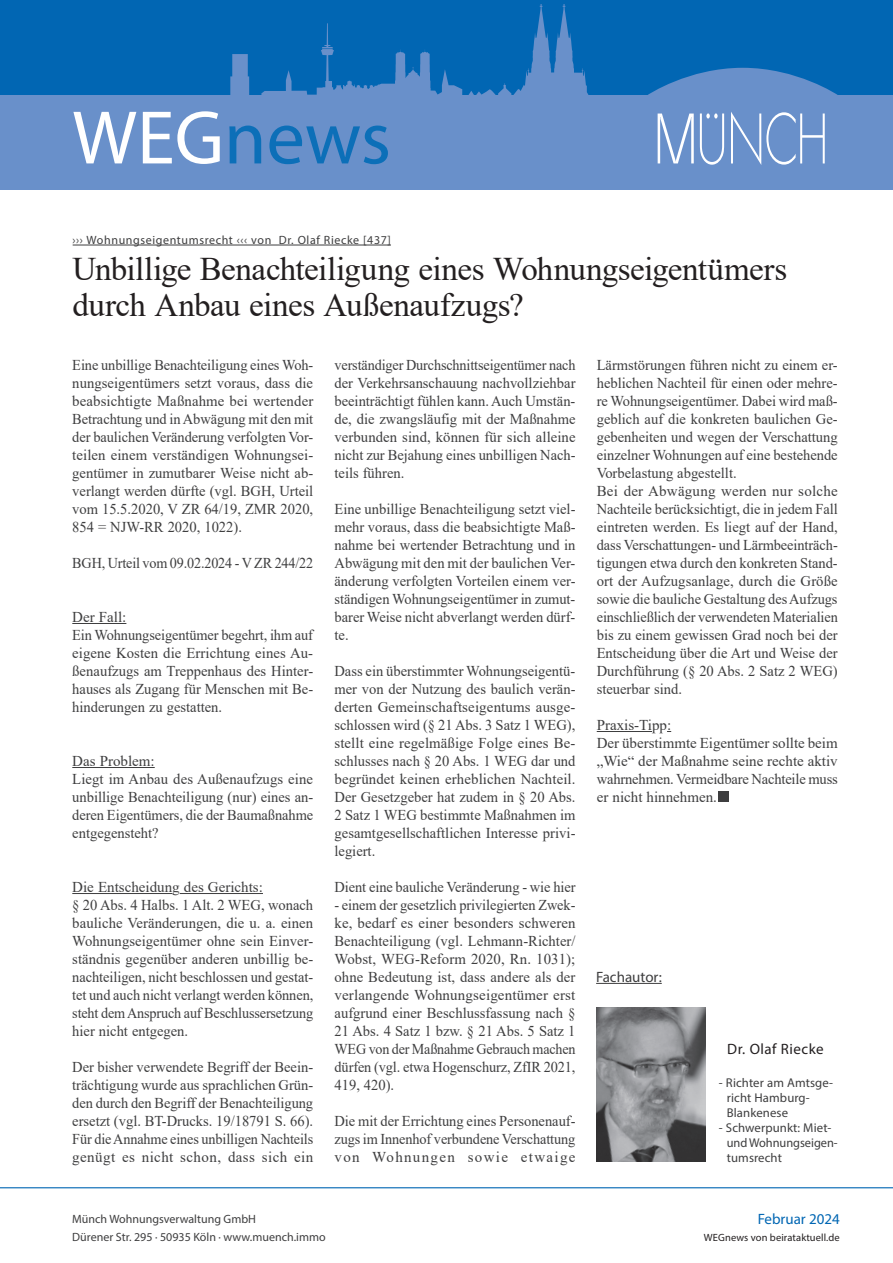
<style>
.page{position:relative;width:893px;height:1263px;background:#fff}
.page>*{position:absolute;margin:0;border:0;box-sizing:border-box;transform-origin:0 0}
.t1{font:76.5px "Myriad Pro";color:#0c6fb8}
.t2{font:33px/36px "Times New Roman";letter-spacing:-.015em;color:#231f20}
.t3{font:15px/18px "Times New Roman";color:#3e3e3f}
.t4{font:15px/18px "Times New Roman";color:#3e3e3f;text-align:justify;scale:.96 1}
.t5{font:15px/18px "Times New Roman";color:#3e3e3f;text-align:justify;scale:.95 1}
.t6{font:15px "Times New Roman";color:#3e3e3f;scale:.94 1}
.t7{font:15px "Myriad Pro";letter-spacing:.03em;color:#231f20}
.t8{font:15px "Myriad Pro";color:#0166b3}
.t9{font:15px "Myriad Pro";color:#3e3e3f}
.t10{font:12.75px/15px "Myriad Pro";letter-spacing:.01em;color:#3e3e3f}
.t11{font:12px "Myriad Pro";color:#3e3e3f}
.t12{font:12px "Myriad Pro";letter-spacing:.05em;color:#3e3e3f}
.t13{font:10.5px "Myriad Pro";letter-spacing:.01em;color:#231f20}
.s1{color:#fff}
</style>
<div class="page">
<div style="left:0;top:95px;width:893px;height:95px;background:#6990ca"></div>
<hr style="left:0;top:1187px;width:893px;height:1px;background:#0166b3">
<div style="left:0;top:0;width:893px;height:95px;background:#0166b3"></div>
<svg style="left:221px;top:4px;width:372px;height:141px"></svg>
<svg style="left:648px;top:68px;width:189px;height:122px;background:#6b94cc"></svg>
<img style="left:596px;top:1007px;width:110px;height:155px">
<hr style="left:596px;top:983px;width:66px;height:1px;background:#3e3e3f">
<hr style="left:72px;top:623px;width:54px;height:1px;background:#3e3e3f">
<hr style="left:72px;top:767px;width:83px;height:1px;background:#3e3e3f">
<hr style="left:72px;top:893px;width:100px;height:1px;background:#3e3e3f">
<hr style="left:180px;top:893px;width:83px;height:1px;background:#3e3e3f">
<hr style="left:73px;top:245px;width:318px;height:1px;background:#3e3e3f">
<hr style="left:597px;top:731px;width:55px;height:1px;background:#3e3e3f">
<div style="left:718px;top:791px;width:11px;height:11px;background:#3e3e3f"></div>
<h1 class="t1" style="left:72px;top:91px;width:320px"><span class="s1">WEG</span>news</h1>
<p class="t12" style="left:73px;top:232px;width:320px">››› Wohnungseigentumsrecht ‹‹‹ von Dr. Olaf Riecke [437]</p>
<h2 class="t2" style="left:72px;top:250px;width:716px">Unbillige Benachteiligung eines Wohnungseigentümers durch Anbau eines Außenaufzugs?</h2>
<p class="t4" style="left:72px;top:355px;width:253px">Eine unbillige Benachteiligung eines Woh&shy;nungseigentümers setzt voraus, dass die beabsichtigte Maßnahme bei wertender Betrachtung und in Abwägung mit den mit der baulichen Veränderung verfolgten Vor&shy;teilen einem verständigen Wohnungsei&shy;gentümer in zumutbarer Weise nicht ab&shy;verlangt werden dürfte (vgl. BGH, Urteil vom 15.5.2020, V ZR 64/19, ZMR 2020, 854 = NJW-RR 2020, 1022).</p>
<p class="t6" style="left:72px;top:552px;width:258px">BGH, Urteil vom 09.02.2024 - V ZR 244/22</p>
<p class="t3" style="left:72px;top:607px;width:243px">Der Fall:<br>Ein Wohnungseigentümer begehrt, ihm auf eigene Kosten die Errichtung eines Au&shy;ßenaufzugs am Treppenhaus des Hinter&shy;hauses als Zugang für Menschen mit Be&shy;hinderungen zu gestatten.</p>
<p class="t3" style="left:72px;top:751px;width:243px">Das Problem:<br>Liegt im Anbau des Außenaufzugs eine unbillige Benachteiligung (nur) eines an&shy;deren Eigentümers, die der Baumaßnahme entgegensteht?</p>
<p class="t3" style="left:72px;top:877px;width:243px">Die Entscheidung des Gerichts:<br>§ 20 Abs. 4 Halbs. 1 Alt. 2 WEG, wonach bauliche Veränderungen, die u. a. einen Wohnungseigentümer ohne sein Einver&shy;ständnis gegenüber anderen unbillig be&shy;nachteiligen, nicht beschlossen und gestat&shy;tet und auch nicht verlangt werden können, steht dem Anspruch auf Beschlussersetzung hier nicht entgegen.</p>
<p class="t3" style="left:72px;top:1057px;width:243px;text-align:justify">Der bisher verwendete Begriff der Beein&shy;trächtigung wurde aus sprachlichen Grün&shy;den durch den Begriff der Benachteiligung ersetzt (vgl. BT-Drucks. 19/18791 S. 66).<br>Für die Annahme eines unbilligen Nachteils genügt es nicht schon, dass sich ein</p>
<p class="t5" style="left:334px;top:355px;width:255px">verständiger Durchschnittseigentümer nach der Verkehrsanschauung nachvollziehbar beeinträchtigt fühlen kann. Auch Umstän&shy;de, die zwangsläufig mit der Maßnahme verbunden sind, können für sich alleine nicht zur Bejahung eines unbilligen Nach&shy;teils führen.</p>
<p class="t3" style="left:334px;top:499px;width:242px;text-align:justify">Eine unbillige Benachteiligung setzt viel&shy;mehr voraus, dass die beabsichtigte Maß&shy;nahme bei wertender Betrachtung und in Abwägung mit den mit der baulichen Ver&shy;änderung verfolgten Vorteilen einem ver&shy;ständigen Wohnungseigentümer in zumut&shy;barer Weise nicht abverlangt werden dürf&shy;te.</p>
<p class="t3" style="left:334px;top:661px;width:243px;text-align:justify">Dass ein überstimmter Wohnungseigentü&shy;mer von der Nutzung des baulich verän&shy;derten Gemeinschaftseigentums ausge&shy;schlossen wird (§ 21 Abs. 3 Satz 1 WEG), stellt eine regelmäßige Folge eines Be&shy;schlusses nach § 20 Abs. 1 WEG dar und begründet keinen erheblichen Nachteil.<br>Der Gesetzgeber hat zudem in § 20 Abs.<br>2 Satz 1 WEG bestimmte Maßnahmen im gesamtgesellschaftlichen Interesse privi&shy;legiert.</p>
<p class="t4" style="left:334px;top:877px;width:253px">Dient eine bauliche Veränderung - wie hier</p>
<p class="t4" style="left:334px;top:895px;width:253px">- einem der gesetzlich privilegierten Zwek&shy;ke, bedarf es einer besonders schweren Benachteiligung (vgl. Lehmann-Richter/ Wobst, WEG-Reform 2020, Rn. 1031); ohne Bedeutung ist, dass andere als der verlangende Wohnungseigentümer erst aufgrund einer Beschlussfassung nach § 21 Abs. 4 Satz 1 bzw. § 21 Abs. 5 Satz 1<br>WEG von der Maßnahme Gebrauch machen dürfen (vgl. etwa Hogenschurz, ZfIR 2021, 419, 420).</p>
<p class="t3" style="left:334px;top:1111px;width:243px;text-align:justify">Die mit der Errichtung eines Personenauf&shy;zugs im Innenhof verbundene Verschattung von Wohnungen sowie etwaige</p>
<p class="t3" style="left:597px;top:355px;width:243px">Lärmstörungen führen nicht zu einem er&shy;heblichen Nachteil für einen oder mehre&shy;re Wohnungseigentümer. Dabei wird maß&shy;geblich auf die konkreten baulichen Ge&shy;gebenheiten und wegen der Verschattung einzelner Wohnungen auf eine bestehende Vorbelastung abgestellt.<br>Bei der Abwägung werden nur solche Nachteile berücksichtigt, die in jedem Fall eintreten werden. Es liegt auf der Hand, dass Verschattungen- und Lärmbeeinträch&shy;tigungen etwa durch den konkreten Stand&shy;ort der Aufzugsanlage, durch die Größe sowie die bauliche Gestaltung des Aufzugs einschließlich der verwendeten Materialien bis zu einem gewissen Grad noch bei der Entscheidung über die Art und Weise der Durchführung (§ 20 Abs. 2 Satz 2 WEG) steuerbar sind.</p>
<p class="t3" style="left:597px;top:715px;width:243px">Praxis-Tipp:<br>Der überstimmte Eigentümer sollte beim „Wie“ der Maßnahme seine rechte aktiv wahrnehmen. Vermeidbare Nachteile muss er nicht hinnehmen.</p>
<p class="t9" style="left:596px;top:967px;width:67px">Fachautor:</p>
<p class="t7" style="left:727px;top:1039px;width:98px">Dr. Olaf Riecke</p>
<p class="t10" style="left:727px;top:1075px;width:108px;text-indent:-8px">- Richter am Amtsge&shy;richt Hamburg-<br>Blankenese</p>
<p class="t10" style="left:727px;top:1120px;width:112px;text-indent:-8px">- Schwerpunkt: Miet&shy;und Wohnungseigen&shy;tumsrecht</p>
<p class="t11" style="left:72px;top:1212px;width:185px">Münch Wohnungsverwaltung GmbH</p>
<p class="t8" style="left:758px;top:1209px;width:84px">Februar 2024</p>
<p class="t11" style="left:72px;top:1230px;width:255px">Dürener Str. 295 · 50935 Köln · www.muench.immo</p>
<p class="t13" style="left:704px;top:1231px;width:137px">WEGnews von beirataktuell.de</p>
</div>
